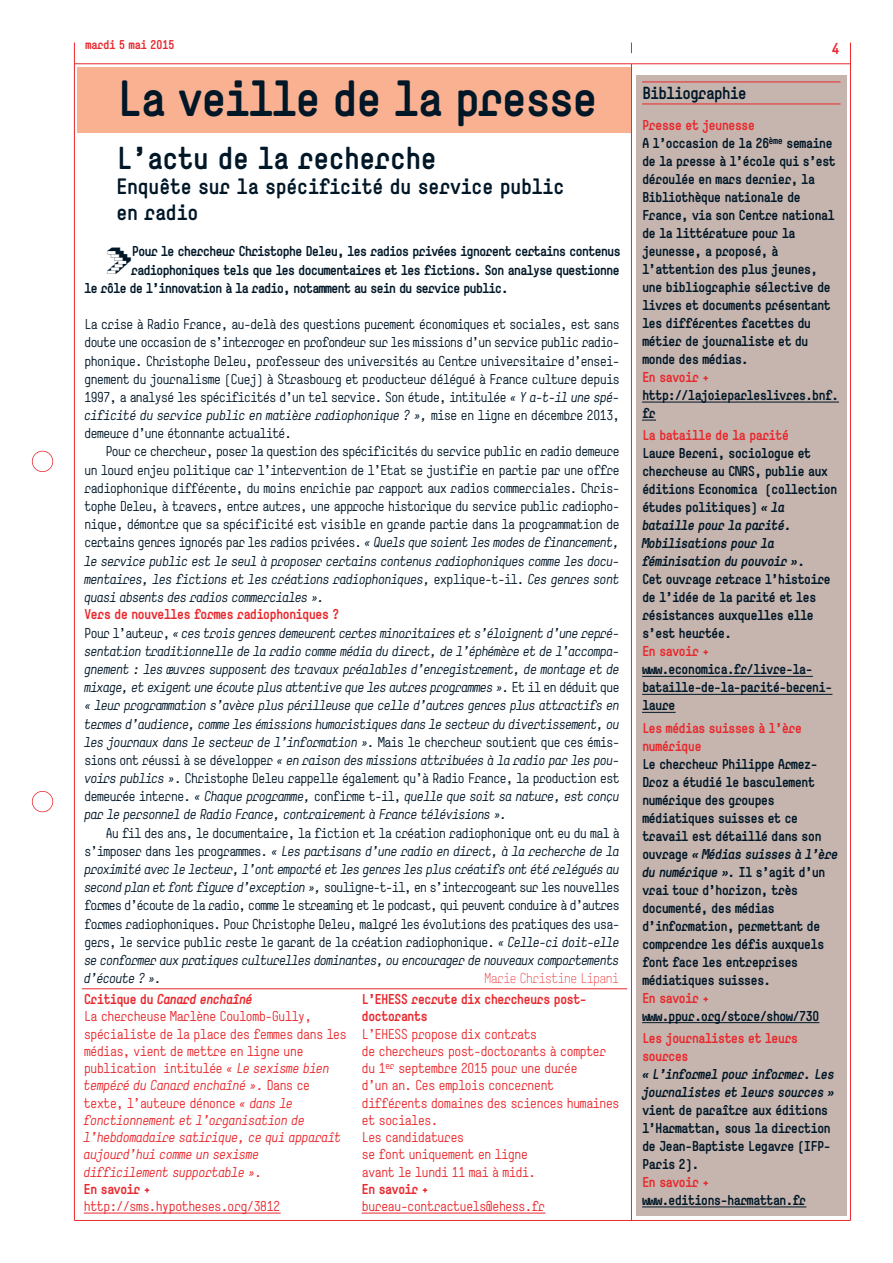
<style>
.page{position:relative;width:893px;height:1263px;background:#fff}
.page>*{position:absolute;margin:0;border:0;box-sizing:border-box;transform-origin:0 0}
.t1{font:700 48px "Simple";letter-spacing:-.06em;color:#001728}
.t2{font:38.55px "PEZ";color:#001728}
.t3{font:700 30px "Simple";letter-spacing:-.04em;color:#001728}
.t4{font:700 21px/25.7px "Simple";letter-spacing:-.04em;color:#001728}
.t5{font:700 16.5px "Simple";letter-spacing:-.065em;color:#001728}
.t6{font:700 15px "Simple";color:#e9282d}
.t7{font:13.5px/18.1px "Simple";letter-spacing:-.08em;color:#001728;text-align:justify}
.t8{font:700 13.5px/18px "Simple";letter-spacing:-.065em;color:#001728}
.t9{font:italic 13.5px/18.1px "Simple";letter-spacing:-.08em;color:#001728}
.t10{font:italic 13.5px/17.2px "Simple";letter-spacing:-.065em;color:#e9282d}
.t11{font:13.5px/17.2px "Simple";letter-spacing:-.065em;color:#e9282d}
.t12{font:700 13.5px/18px "Simple";letter-spacing:-.065em;color:#e9282d}
.t13{font:italic 700 13.5px/18px "Simple";letter-spacing:-.065em;color:#001728}
.t14{font:300 13.5px "Simple";letter-spacing:-.085em;color:#e9282d}
.t15{font:700 12px "Simple";letter-spacing:-.05em;color:#e9282d}
.s1{font-style:italic}
.s2{font-weight:700;font-style:normal;color:#e9282d}
.s3{font-style:normal}
.s4{font-weight:700;font-style:normal}
.s5{font-weight:700}
.s6{color:#e9282d}
</style>
<div class="page">
<hr style="left:74px;top:1220px;width:776px;height:1px;background:#e9282d">
<hr style="left:74px;top:43px;width:1px;height:1177px;background:#e9282d">
<hr style="left:631px;top:64px;width:1px;height:1156px;background:#e9282d">
<hr style="left:850px;top:43px;width:1px;height:1177px;background:#e9282d">
<div style="left:32px;top:451px;width:21px;height:21px;border:2px solid #e9282d;border-radius:50%"></div>
<div style="left:32px;top:791px;width:21px;height:21px;border:2px solid #e9282d;border-radius:50%"></div>
<hr style="left:74px;top:63px;width:776px;height:1px;background:#e9282d">
<div style="left:77px;top:67px;width:553px;height:65px;background:#f9b191"></div>
<div style="left:636px;top:76px;width:210px;height:1140px;background:#c6b5ae"></div>
<hr style="left:642px;top:82px;width:198px;height:1px;background:#e9282d">
<hr style="left:642px;top:104px;width:198px;height:1px;background:#e9282d">
<hr style="left:642px;top:402px;width:197px;height:1px;background:#001728">
<svg style="left:642px;top:420px;width:14px;height:1px"></svg>
<hr style="left:642px;top:676px;width:171px;height:1px;background:#001728">
<hr style="left:642px;top:694px;width:190px;height:1px;background:#001728">
<hr style="left:642px;top:712px;width:34px;height:1px;background:#001728">
<hr style="left:642px;top:1022px;width:177px;height:1px;background:#001728">
<hr style="left:642px;top:1207px;width:164px;height:1px;background:#001728">
<hr style="left:84px;top:1213px;width:197px;height:1px;background:#e9282d">
<hr style="left:362px;top:1213px;width:183px;height:1px;background:#e9282d">
<hr style="left:82px;top:988px;width:545px;height:1px;background:#e9282d">
<p class="t15" style="left:85px;top:40px;width:91px">mardi 5 mai 2015</p>
<h1 class="t1" style="left:116px;top:80px;width:483px">La veille de la presse</h1>
<h3 class="t3" style="left:116px;top:146px;width:322px">L’actu de la recherche</h3>
<h3 class="t4" style="left:116px;top:176px;width:450px">Enquête sur la spécificité du service public en radio</h3>
<h2 class="t2" style="left:105px;top:248px;width:28px">&gt;</h2>
<p class="t8" style="left:132px;top:244px;width:490px">Pour le chercheur Christophe Deleu, les radios privées ignorent certains contenus</p>
<p class="t8" style="left:131px;top:262px;width:491px">radiophoniques tels que les documentaires et les fictions. Son analyse questionne</p>
<p class="t8" style="left:84px;top:280px;width:426px">le rôle de l’innovation à la radio, notamment au sein du service public.</p>
<p class="t7" style="left:84px;top:317px;width:537px">La crise à Radio France, au-delà des questions purement économiques et sociales, est sans doute une occasion de s’interroger en profondeur sur les missions d’un service public radio&shy;phonique. Christophe Deleu, professeur des universités au Centre universitaire d’ensei&shy;gnement du journalisme (Cuej) à Strasbourg et producteur délégué à France culture depuis 1997, a analysé les spécificités d’un tel service. Son étude, intitulée <span class="s1">« Y a-t-il une spé&shy;cificité du service public en matière radiophonique ? »,</span> mise en ligne en décembre 2013, demeure d’une étonnante actualité.</p>
<p class="t7" style="left:84px;top:444px;width:537px;text-indent:21px">Pour ce chercheur, poser la question des spécificités du service public en radio demeure un lourd enjeu politique car l’intervention de l’Etat se justifie en partie par une offre radiophonique différente, du moins enrichie par rapport aux radios commerciales. Chris&shy;tophe Deleu, à travers, entre autres, une approche historique du service public radiopho&shy;nique, démontre que sa spécificité est visible en grande partie dans la programmation de certains genres ignorés par les radios privées. <span class="s1">« Quels que soient les modes de financement, le service public est le seul à proposer certains contenus radiophoniques comme les docu&shy;mentaires, les fictions et les créations radiophoniques,</span> explique-t-il. <span class="s1">Ces genres sont quasi absents des radios commerciales ».</span></p>
<p class="t9" style="left:84px;top:607px;width:537px"><span class="s2">Vers de nouvelles formes radiophoniques ?<br></span><span class="s3">Pour l’auteur,</span> « ces trois genres demeurent certes minoritaires et s’éloignent d’une repré&shy;sentation traditionnelle de la radio comme média du direct, de l’éphémère et de l’accompa&shy;gnement : les œuvres supposent des travaux préalables d’enregistrement, de montage et de mixage, et exigent une écoute plus attentive que les autres programmes ». <span class="s3">Et il en déduit que </span>« leur programmation s’avère plus périlleuse que celle d’autres genres plus attractifs en termes d’audience, comme les émissions humoristiques dans le secteur du divertissement, ou les journaux dans le secteur de l’information ». <span class="s3">Mais le chercheur soutient que ces émis&shy;sions ont réussi à se développer</span> « en raison des missions attribuées à la radio par les pou&shy;voirs publics »<span class="s3">. Christophe Deleu rappelle également qu’à Radio France, la production est demeurée interne.</span> « Chaque programme, <span class="s3">confirme t-il,</span> quelle que soit sa nature, est conçu par le personnel de Radio France, contrairement à France télévisions ».</p>
<p class="t7" style="left:84px;top:825px;width:537px;text-indent:21px">Au fil des ans, le documentaire, la fiction et la création radiophonique ont eu du mal à s’imposer dans les programmes. <span class="s1">« Les partisans d’une radio en direct, à la recherche de la proximité avec le lecteur, l’ont emporté et les genres les plus créatifs ont été relégués au second plan et font figure d’exception »,</span> souligne-t-il, en s’interrogeant sur les nouvelles formes d’écoute de la radio, comme le streaming et le podcast, qui peuvent conduire à d’autres formes radiophoniques. Pour Christophe Deleu, malgré les évolutions des pratiques des usa&shy;gers, le service public reste le garant de la création radiophonique. <span class="s1">« Celle-ci doit-elle se conformer aux pratiques culturelles dominantes, ou encourager de nouveaux comportements d’écoute ? ».</span></p>
<p class="t14" style="left:484px;top:973px;width:136px">Marie Christine Lipani</p>
<p class="t10" style="left:84px;top:992px;width:265px"><span class="s4">Critique du</span> <span class="s5">Canard enchaîné<br></span><span class="s3">La chercheuse Marlène Coulomb-Gully, spécialiste de la place des femmes dans les médias, vient de mettre en ligne une publication intitulée</span> « Le sexisme bien tempéré du Canard enchaîné »<span class="s3">. Dans ce texte, l’auteure dénonce</span> « dans le fonctionnement et l’organisation de l’hebdomadaire satirique, ce qui apparaît aujourd’hui comme un sexisme difficilement supportable »<span class="s3">.<br></span><span class="s4">En savoir +</span></p>
<p class="t11" style="left:84px;top:1199px;width:198px">http://sms.hypotheses.org/3812</p>
<p class="t12" style="left:362px;top:992px;width:227px;line-height:17.2px">L’EHESS recrute dix chercheurs post&shy;doctorants</p>
<p class="t11" style="left:361px;top:1026px;width:260px">L’EHESS propose dix contrats<br>de chercheurs post-doctorants à compter du 1<sup>er</sup> septembre 2015 pour une durée<br>d’un an. Ces emplois concernent différents domaines des sciences humaines et sociales.<br>Les candidatures<br>se font uniquement en ligne<br>avant le lundi 11 mai à midi.</p>
<p class="t12" style="left:361px;top:1181px;width:69px">En savoir +</p>
<p class="t11" style="left:361px;top:1199px;width:185px">bureau-contractuels@ehess.fr</p>
<p class="t6" style="left:832px;top:43px;width:10px">4</p>
<p class="t5" style="left:642px;top:87px;width:106px">Bibliographie</p>
<p class="t8" style="left:642px;top:117px;width:195px"><span class="s6">Presse et jeunesse<br></span>A l’occasion de la 26<sup>ème</sup> semaine de la presse à l’école qui s’est déroulée en mars dernier, la<br>Bibliothèque nationale de<br>France, via son Centre national de la littérature pour la jeunesse, a proposé, à l’attention des plus jeunes, une bibliographie sélective de livres et documents présentant les différentes facettes du métier de journaliste et du monde des médias.</p>
<p class="t12" style="left:642px;top:369px;width:69px">En savoir +</p>
<p class="t8" style="left:642px;top:387px;width:198px">http://lajoieparleslivres.bnf. fr</p>
<p class="t12" style="left:642px;top:428px;width:149px">La bataille de la parité</p>
<p class="t8" style="left:642px;top:446px;width:197px">Laure Bereni, sociologue et chercheuse au CNRS, publie aux éditions Economica (collection études politiques) <span class="s1">« la bataille pour la parité.<br>Mobilisations pour la féminisation du pouvoir »</span>.<br>Cet ouvrage retrace l’histoire de l’idée de la parité et les résistances auxquelles elle s’est heurtée.</p>
<p class="t12" style="left:642px;top:644px;width:69px">En savoir +</p>
<p class="t8" style="left:642px;top:662px;width:192px">www.economica.fr/livre-la&shy;bataille-de-la-parité-bereni&shy;laure</p>
<p class="t12" style="left:642px;top:720px;width:162px">Les médias suisses à l’ère numérique</p>
<p class="t8" style="left:642px;top:756px;width:198px">Le chercheur Philippe Armez-<br>Droz a étudié le basculement numérique des groupes médiatiques suisses et ce travail est détaillé dans son ouvrage <span class="s1">« Médias suisses à l’ère du numérique ».</span> Il s’agit d’un vrai tour d’horizon, très documenté, des médias d’information, permettant de comprendre les défis auxquels font face les entreprises médiatiques suisses.</p>
<p class="t12" style="left:642px;top:990px;width:69px">En savoir +</p>
<p class="t8" style="left:642px;top:1008px;width:179px">www.ppur.org/store/show/730</p>
<p class="t12" style="left:642px;top:1030px;width:158px">Les journalistes et leurs sources</p>
<p class="t13" style="left:642px;top:1066px;width:194px">« L’informel pour informer. Les journalistes et leurs sources »</p>
<p class="t8" style="left:642px;top:1102px;width:190px">vient de paraître aux éditions l’Harmattan, sous la direction de Jean-Baptiste Legavre (IFP-<br>Paris 2).</p>
<p class="t12" style="left:642px;top:1174px;width:69px">En savoir +</p>
<p class="t8" style="left:642px;top:1192px;width:166px">www.editions-harmattan.fr</p>
</div>
